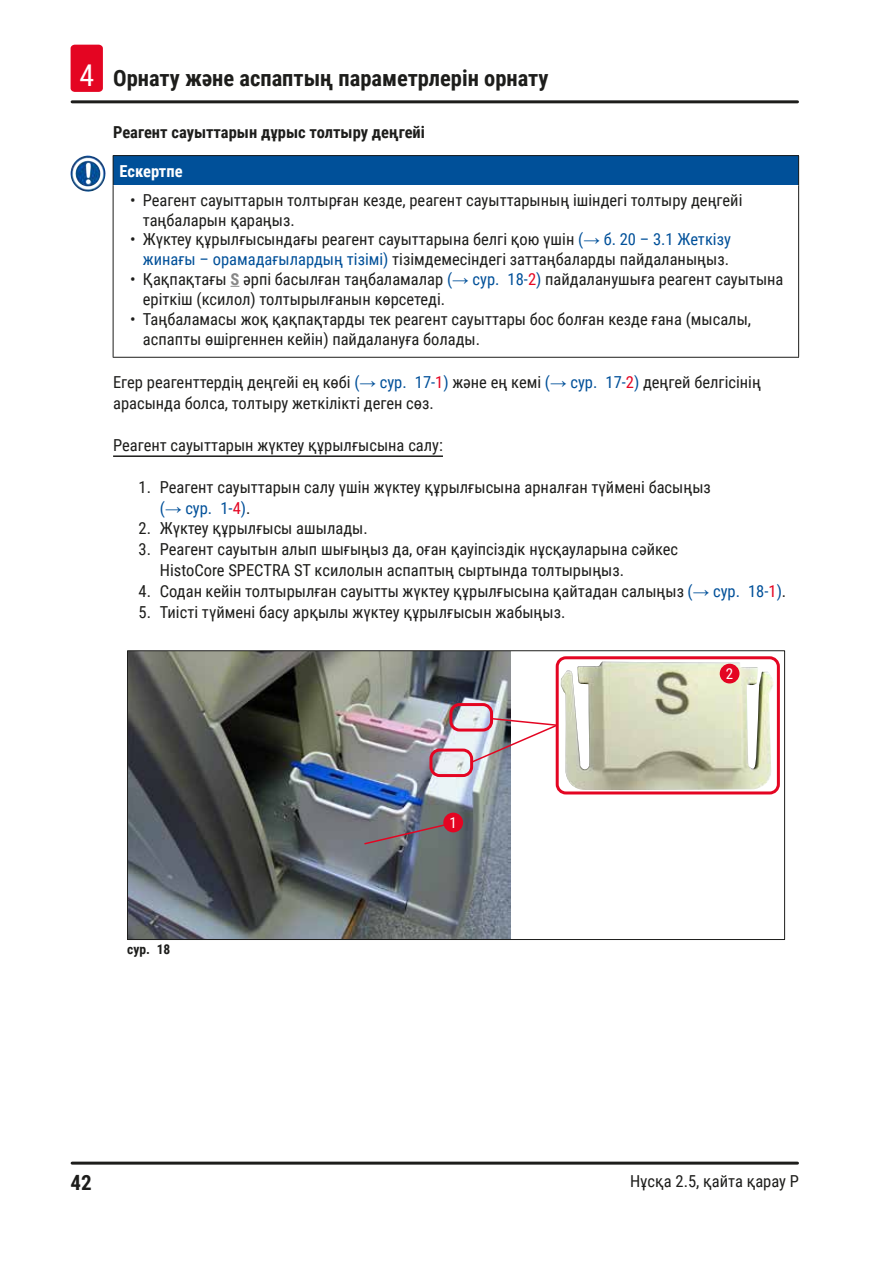
<style>
.page{position:relative;width:893px;height:1263px;background:#fff}
.page>*{position:absolute;margin:0;border:0;box-sizing:border-box;transform-origin:0 0}
.t1{font:700 22.5px "Roboto Condensed";color:#1d1d1b}
.t2{font:700 21px "Roboto Condensed";color:#1d1d1b}
.Description_text{font:16.5px/19.8px "Roboto Condensed";color:#1d1d1b}
.I_Topic{font:16.5px "Roboto Condensed";color:#1d1d1b}
.Subheading{font:700 16.5px "Roboto Condensed";color:#1d1d1b}
.Signalword__no_use_a{font:700 16.5px "Roboto Condensed";color:#fff}
.t3{font:15px "Roboto Condensed";color:#fff}
.t4{font:700 13.5px "Roboto Condensed";color:#1d1d1b}
.s1{font-weight:400;font-size:30px;color:#fff}
.s2{color:#005099}
.s3{font-family:"Arial";color:#005099}
.s4{font-weight:700;color:#878787}
.s5{color:#e40522}
</style>
<div class="page">
<hr style="left:72px;top:1161px;width:725px;height:3px;background:#1d1d1b">
<hr style="left:72px;top:100px;width:725px;height:3px;background:#1d1d1b">
<div style="left:71px;top:45px;width:32px;height:47px;background:#e40522;border-radius:4px"></div>
<hr style="left:113px;top:455px;width:330px;height:2px;background:#1d1d1b">
<div style="left:113px;top:156px;width:686px;height:30px;background:#005099"></div>
<hr style="left:113px;top:156px;width:1px;height:30px;background:#1d1d1b">
<hr style="left:113px;top:186px;width:1px;height:171px;background:#1d1d1b">
<hr style="left:798px;top:186px;width:1px;height:171px;background:#1d1d1b">
<hr style="left:113px;top:357px;width:686px;height:1px;background:#1d1d1b">
<hr style="left:113px;top:155px;width:686px;height:1px;background:#1d1d1b">
<hr style="left:798px;top:156px;width:1px;height:30px;background:#1d1d1b">
<img style="left:71px;top:156px;width:26px;height:36px">
<img style="left:561px;top:661px;width:212px;height:129px">
<img style="left:129px;top:652px;width:381px;height:286px">
<div style="left:443px;top:813px;width:20px;height:19px;background:#e40522;border-radius:50%"></div>
<svg style="left:363px;top:823px;width:83px;height:22px;background:#776e74"></svg>
<div style="left:556px;top:656px;width:224px;height:138px;border:3px solid #e40522;border-radius:9px"></div>
<div style="left:449px;top:703px;width:44px;height:28px;border:3px solid #e40522;border-radius:9px"></div>
<div style="left:429px;top:748px;width:44px;height:29px;border:3px solid #e40522;border-radius:9px"></div>
<svg style="left:470px;top:717px;width:88px;height:47px"></svg>
<div style="left:720px;top:664px;width:19px;height:19px;background:#e40522;border-radius:50%"></div>
<h1 class="t1" style="left:79px;top:63px;width:471px"><span class="s1">4</span> Орнату және аспаптың параметрлерін орнату</h1>
<p class="Subheading" style="left:113px;top:121px;width:313px">Реагент сауыттарын дұрыс толтыру деңгейі</p>
<p class="Signalword__no_use_a" style="left:119px;top:160px;width:65px">Ескертпе</p>
<p class="Description_text" style="left:143px;top:189px;width:601px;text-indent:-13px">• Реагент сауыттарын толтырған кезде, реагент сауыттарының ішіндегі толтыру деңгейі таңбаларын қараңыз.</p>
<p class="Description_text" style="left:130px;top:229px;width:602px;text-align:right">• Жүктеу құрылғысындағы реагент сауыттарына белгі қою үшін <span class="s2">(</span><span class="s3">→</span> <span class="s2">б. 20 – 3.1 Жеткізу жинағы – орамадағылардың тізімі)</span> тізімдемесіндегі заттаңбаларды пайдаланыңыз.</p>
<p class="Description_text" style="left:143px;top:269px;width:642px;text-indent:-13px">• Қақпақтағы <span class="s4">S</span> әрпі басылған таңбаламалар <span class="s2">(</span><span class="s3">→</span> <span class="s2">сур. 18‑</span><span class="s5">2</span><span class="s2">)</span> пайдаланушыға реагент сауытына еріткіш (ксилол) толтырылғанын көрсетеді.</p>
<p class="Description_text" style="left:143px;top:308px;width:610px;text-indent:-13px">• Таңбаламасы жоқ қақпақтарды тек реагент сауыттары бос болған кезде ғана (мысалы, аспапты өшіргеннен кейін) пайдалануға болады.</p>
<p class="Description_text" style="left:113px;top:372px;width:649px;line-height:20.9px">Егер реагенттердің деңгейі ең көбі <span class="s2">(</span><span class="s3">→</span> <span class="s2">сур. 17‑</span><span class="s5">1</span><span class="s2">)</span> және ең кемі <span class="s2">(</span><span class="s3">→</span> <span class="s2">сур. 17‑</span><span class="s5">2</span><span class="s2">)</span> деңгей белгісінің арасында болса, толтыру жеткілікті деген сөз.</p>
<p class="I_Topic" style="left:113px;top:434px;width:331px">Реагент сауыттарын жүктеу құрылғысына салу:</p>
<p class="Description_text" style="left:160px;top:476px;width:552px;line-height:20.9px;text-indent:-21px">1. Реагент сауыттарын салу үшін жүктеу құрылғысына арналған түймені басыңыз <span class="s2">(</span><span class="s3">→</span> <span class="s2">сур. 1‑</span><span class="s5">4</span><span class="s2">)</span>.</p>
<p class="Description_text" style="left:139px;top:518px;width:231px">2. Жүктеу құрылғысы ашылады.</p>
<p class="Description_text" style="left:160px;top:538px;width:520px;line-height:20.9px;text-indent:-21px">3. Реагент сауытын алып шығыңыз да, оған қауіпсіздік нұсқауларына сәйкес<br>HistoCore SPECTRA ST ксилолын аспаптың сыртында толтырыңыз.</p>
<p class="Description_text" style="left:139px;top:581px;width:649px">4. Содан кейін толтырылған сауытты жүктеу құрылғысына қайтадан салыңыз <span class="s2">(</span><span class="s3">→</span> <span class="s2">сур. 18‑</span><span class="s5">1</span><span class="s2">)</span>.</p>
<p class="Description_text" style="left:139px;top:601px;width:428px">5. Тиісті түймені басу арқылы жүктеу құрылғысын жабыңыз.</p>
<p class="t4" style="left:127px;top:940px;width:45px">сур. 18</p>
<p class="t3" style="left:449px;top:812px;width:9px">1</p>
<p class="t3" style="left:726px;top:663px;width:9px">2</p>
<p class="t2" style="left:71px;top:1168px;width:23px">42</p>
<p class="Description_text" style="left:630px;top:1170px;width:170px">Нұсқа 2.5, қайта қарау P</p>
</div>
